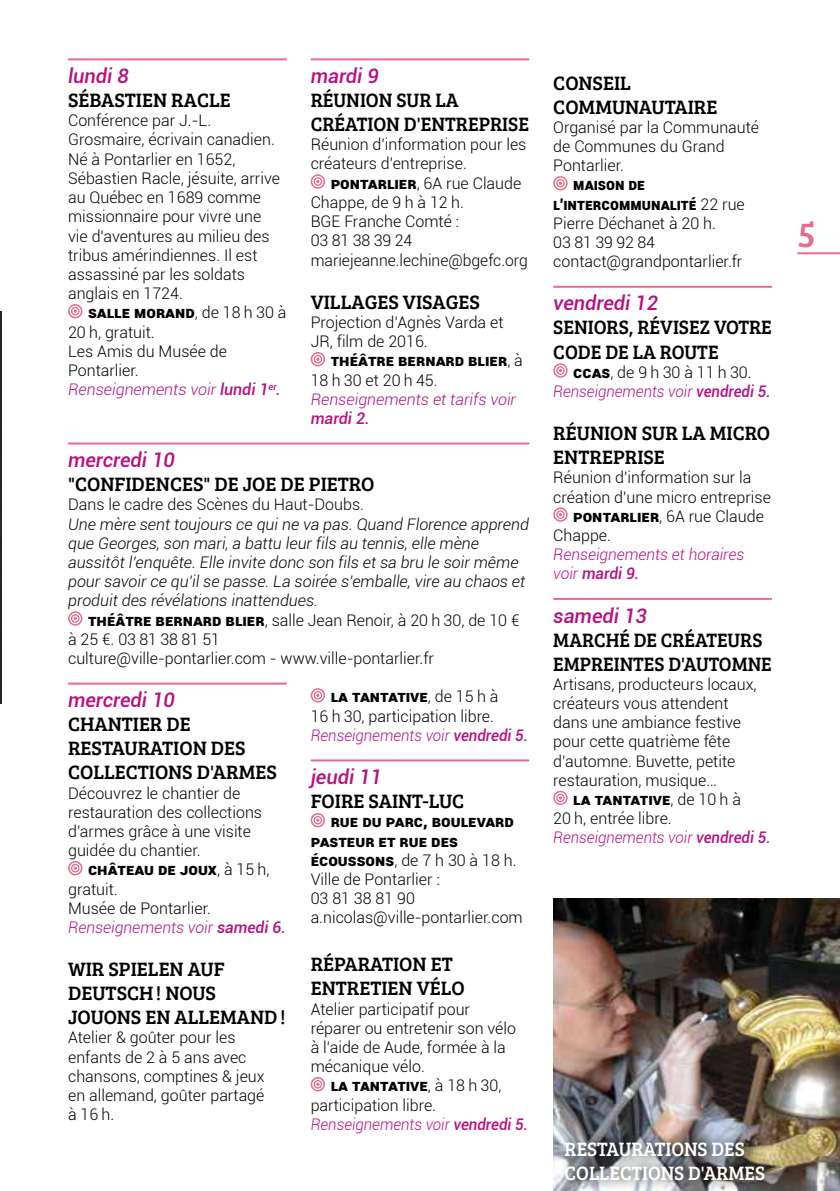
<style>
.page{position:relative;width:840px;height:1191px;background:#fff}
.page>*{position:absolute;margin:0;border:0;box-sizing:border-box;transform-origin:0 0}
.t1{font:36px "Bree Serif";color:#e56c8a}
.t2{font:20px/24px "Bree Serif";color:#000}
.t3{font:italic 500 20px "Roboto";color:#b80e80}
.t4{font:20px/24px "Bree Serif";color:#000;scale:.96 1}
.t5{font:20px/24px "Bree Serif";color:#fff;scale:.96 1}
.t6{font:300 16px/19.2px "Roboto";color:#000}
.t7{font:italic 300 16px/19.2px "Roboto";color:#000}
.t8{font:italic 300 16px/19.2px "Roboto";color:#b80e80}
.t9{font:900 16px/19.2px "Roboto";color:#000}
.t10{font:italic 300 16px/19.2px "Roboto";color:#b80e80;text-align:center;scale:.94 1}
.t11{font:italic 500 16px "Roboto";color:#b80e80}
.s1{font-weight:900}
.s2{font-style:italic;color:#b80e80}
.s3{font-weight:500;font-style:italic;color:#b80e80}
.s4{font-weight:300}
.s5{font-weight:900;font-style:normal;color:#000}
.s6{font-style:normal;color:#000}
.s7{font-weight:500}
</style>
<div class="page">
<hr style="left:797px;top:252px;width:42px;height:2px;background:#e56c8a">
<hr style="left:68px;top:58px;width:218px;height:2px;background:#e56c8a">
<svg style="left:68px;top:304px;width:14px;height:14px"></svg>
<div style="left:70px;top:305px;width:11px;height:12px;border:1px solid #fff;border-radius:50%"></div>
<svg style="left:72px;top:308px;width:6px;height:6px"></svg>
<hr style="left:310px;top:58px;width:219px;height:2px;background:#e56c8a">
<svg style="left:310px;top:174px;width:15px;height:15px"></svg>
<div style="left:312px;top:176px;width:11px;height:11px;border:1px solid #fff;border-radius:50%"></div>
<svg style="left:315px;top:178px;width:5px;height:6px"></svg>
<svg style="left:310px;top:352px;width:15px;height:14px"></svg>
<svg style="left:314px;top:355px;width:7px;height:8px"></svg>
<div style="left:312px;top:353px;width:11px;height:12px;border:1px solid #fff;border-radius:50%"></div>
<svg style="left:315px;top:356px;width:5px;height:6px"></svg>
<hr style="left:68px;top:442px;width:461px;height:2px;background:#e56c8a">
<svg style="left:68px;top:611px;width:14px;height:14px"></svg>
<div style="left:70px;top:613px;width:11px;height:11px;border:1px solid #fff;border-radius:50%"></div>
<svg style="left:72px;top:615px;width:6px;height:6px"></svg>
<hr style="left:68px;top:682px;width:218px;height:2px;background:#e56c8a">
<svg style="left:68px;top:861px;width:14px;height:14px"></svg>
<div style="left:70px;top:862px;width:11px;height:12px;border:1px solid #fff;border-radius:50%"></div>
<svg style="left:72px;top:865px;width:6px;height:6px"></svg>
<hr style="left:310px;top:759px;width:219px;height:2px;background:#e56c8a">
<svg style="left:310px;top:688px;width:15px;height:14px"></svg>
<svg style="left:314px;top:691px;width:7px;height:8px"></svg>
<div style="left:312px;top:689px;width:11px;height:12px;border:1px solid #fff;border-radius:50%"></div>
<svg style="left:315px;top:692px;width:5px;height:6px"></svg>
<svg style="left:310px;top:813px;width:15px;height:14px"></svg>
<svg style="left:314px;top:816px;width:7px;height:8px"></svg>
<div style="left:312px;top:814px;width:11px;height:12px;border:1px solid #fff;border-radius:50%"></div>
<svg style="left:315px;top:817px;width:5px;height:6px"></svg>
<svg style="left:310px;top:1077px;width:15px;height:14px"></svg>
<svg style="left:314px;top:1080px;width:7px;height:8px"></svg>
<div style="left:312px;top:1078px;width:11px;height:12px;border:1px solid #fff;border-radius:50%"></div>
<svg style="left:315px;top:1081px;width:5px;height:6px"></svg>
<hr style="left:553px;top:286px;width:218px;height:2px;background:#e56c8a">
<hr style="left:553px;top:598px;width:218px;height:2px;background:#e56c8a">
<svg style="left:553px;top:176px;width:14px;height:14px"></svg>
<div style="left:554px;top:178px;width:11px;height:11px;border:1px solid #fff;border-radius:50%"></div>
<svg style="left:557px;top:180px;width:6px;height:6px"></svg>
<svg style="left:553px;top:363px;width:14px;height:15px"></svg>
<div style="left:554px;top:365px;width:11px;height:11px;border:1px solid #fff;border-radius:50%"></div>
<svg style="left:557px;top:367px;width:6px;height:6px"></svg>
<svg style="left:553px;top:507px;width:14px;height:15px"></svg>
<div style="left:554px;top:509px;width:11px;height:11px;border:1px solid #fff;border-radius:50%"></div>
<svg style="left:557px;top:511px;width:6px;height:6px"></svg>
<svg style="left:553px;top:790px;width:14px;height:15px"></svg>
<div style="left:554px;top:792px;width:11px;height:11px;border:1px solid #fff;border-radius:50%"></div>
<svg style="left:557px;top:795px;width:6px;height:6px"></svg>
<img style="left:0;top:312px;width:1px;height:391px">
<img style="left:553px;top:899px;width:286px;height:292px">
<div style="left:560px;top:1131px;width:220px;height:59px;background:#000;opacity:.8"></div>
<p class="t3" style="left:68px;top:62px;width:62px">lundi 8</p>
<p class="t2" style="left:68px;top:87px;width:164px">SÉBASTIEN RACLE</p>
<p class="t6" style="left:68px;top:110px;width:213px">Conférence par J.-L.<br>Grosmaire, écrivain canadien.<br>Né à Pontarlier en 1652,<br>Sébastien Racle, jésuite, arrive au Québec en 1689 comme missionnaire pour vivre une vie d'aventures au milieu des tribus amérindiennes. Il est assassiné par les soldats anglais en 1724.</p>
<p class="t6" style="left:68px;top:302px;width:220px;text-indent:20px"><span class="s1">Salle Morand</span>, de 18 h 30 à<br>20 h, gratuit.<br>Les Amis du Musée de<br>Pontarlier.<br><span class="s2">Renseignements voir</span> <span class="s3">lundi 1</span><sup>er</sup><span class="s3">.</span></p>
<p class="t3" style="left:310px;top:62px;width:69px">mardi 9</p>
<p class="t2" style="left:310px;top:87px;width:220px">RÉUNION SUR LA<br>CRÉATION D'ENTREPRISE</p>
<p class="t6" style="left:310px;top:134px;width:217px">Réunion d'information pour les créateurs d'entreprise.</p>
<p class="t6" style="left:310px;top:173px;width:218px;text-indent:20px"><span class="s1">Pontarlier</span>, 6A rue Claude<br>Chappe, de 9 h à 12 h.<br>BGE Franche Comté :<br>03 81 38 39 24 mariejeanne.lechine@bgefc.org</p>
<p class="t2" style="left:310px;top:289px;width:171px">VILLAGES VISAGES</p>
<p class="t6" style="left:310px;top:312px;width:194px">Projection d’Agnès Varda et<br>JR, film de 2016.</p>
<p class="t9" style="left:310px;top:350px;width:213px;text-indent:20px">Théâtre Bernard Blier<span class="s4">, à<br>18 h 30 et 20 h 45.</span></p>
<p class="t8" style="left:310px;top:389px;width:207px">Renseignements et tarifs voir</p>
<p class="t11" style="left:310px;top:407px;width:60px">mardi 2.</p>
<p class="t3" style="left:68px;top:446px;width:108px">mercredi 10</p>
<p class="t2" style="left:68px;top:471px;width:307px">"CONFIDENCES" DE JOE DE PIETRO</p>
<p class="t6" style="left:68px;top:494px;width:297px">Dans le cadre des Scènes du Haut-Doubs.</p>
<p class="t7" style="left:68px;top:514px;width:462px">Une mère sent toujours ce qui ne va pas. Quand Florence apprend que Georges, son mari, a battu leur fils au tennis, elle mène aussitôt l’enquête. Elle invite donc son fils et sa bru le soir même pour savoir ce qu'il se passe. La soirée s’emballe, vire au chaos et produit des révélations inattendues.</p>
<p class="t9" style="left:88px;top:609px;width:155px">Théâtre Bernard BLIER</p>
<p class="t6" style="left:264px;top:610px;width:256px">, salle Jean Renoir, à 20 h 30, de 10 €</p>
<p class="t6" style="left:68px;top:629px;width:367px">à 25 €. 03 81 38 81 51<br>culture@ville-pontarlier.com - www.ville-pontarlier.fr</p>
<p class="t3" style="left:68px;top:686px;width:108px">mercredi 10</p>
<p class="t2" style="left:68px;top:711px;width:210px">CHANTIER DE<br>RESTAURATION DES<br>COLLECTIONS D'ARMES</p>
<p class="t6" style="left:68px;top:782px;width:195px">Découvrez le chantier de restauration des collections d'armes grâce à une visite guidée du chantier.</p>
<p class="t6" style="left:68px;top:859px;width:219px;text-indent:20px"><span class="s1">Château de Joux</span>, à 15 h, gratuit.<br>Musée de Pontarlier.<br><span class="s2">Renseignements voir</span> <span class="s3">samedi 6.</span></p>
<p class="t2" style="left:68px;top:956px;width:219px">WIR SPIELEN AUF<br>DEUTSCH! NOUS<br>JOUONS EN ALLEMAND!</p>
<p class="t6" style="left:68px;top:1027px;width:198px">Atelier &amp; goûter pour les enfants de 2 à 5 ans avec chansons, comptines &amp; jeux en allemand, goûter partagé à 16 h.</p>
<p class="t6" style="left:310px;top:686px;width:218px;text-indent:20px"><span class="s1">La tAntative</span>, de 15 h à<br>16 h 30, participation libre.<br><span class="s2">Renseignements voir</span> <span class="s3">vendredi 5.</span></p>
<p class="t3" style="left:310px;top:763px;width:73px">jeudi 11</p>
<p class="t2" style="left:310px;top:788px;width:155px">FOIRE SAINT-LUC</p>
<p class="t6" style="left:310px;top:811px;width:213px;text-indent:20px"><span class="s1">Rue du Parc, boulevard<br>Pasteur et rue des écoussons</span>, de 7 h 30 à 18 h.<br>Ville de Pontarlier :<br>03 81 38 81 90 a.nicolas@ville-pontarlier.com</p>
<p class="t2" style="left:310px;top:951px;width:155px">RÉPARATION ET<br>ENTRETIEN VÉLO</p>
<p class="t6" style="left:310px;top:998px;width:207px">Atelier participatif pour réparer ou entretenir son vélo à l'aide de Aude, formée à la mécanique vélo.</p>
<p class="t6" style="left:310px;top:1075px;width:218px;text-indent:20px"><span class="s1">La tAntative</span>, à 18 h 30, participation libre.<br><span class="s2">Renseignements voir</span> <span class="s3">vendredi 5.</span></p>
<p class="t2" style="left:553px;top:70px;width:165px">CONSEIL<br>COMMUNAUTAIRE</p>
<p class="t6" style="left:553px;top:117px;width:207px">Organisé par la Communauté de Communes du Grand<br>Pontarlier.</p>
<p class="t6" style="left:553px;top:175px;width:193px;text-indent:20px"><span class="s1">Maison de l'Intercommunalité</span> 22 rue<br>Pierre Déchanet à 20 h.<br>03 81 39 92 84 contact@grandpontarlier.fr</p>
<p class="t3" style="left:553px;top:289px;width:106px">vendredi 12</p>
<p class="t2" style="left:553px;top:314px;width:220px">SENIORS, RÉVISEZ VOTRE<br>CODE DE LA ROUTE</p>
<p class="t10" style="left:553px;top:362px;width:232px"><span class="s5">CCAS</span><span class="s6">, de 9 h 30 à 11 h 30.<br></span>Renseignements voir <span class="s7">vendredi 5.</span></p>
<p class="t2" style="left:553px;top:420px;width:218px">RÉUNION SUR LA MICRO<br>ENTREPRISE</p>
<p class="t6" style="left:553px;top:467px;width:200px">Réunion d'information sur la</p>
<p class="t6" style="left:553px;top:487px;width:219px">création d'une micro entreprise</p>
<p class="t6" style="left:573px;top:506px;width:192px"><span class="s1">Pontarlier</span>, 6A rue Claude</p>
<p class="t6" style="left:553px;top:525px;width:59px">Chappe.</p>
<p class="t8" style="left:553px;top:544px;width:192px">Renseignements et horaires voir <span class="s7">mardi 9.</span></p>
<p class="t3" style="left:553px;top:601px;width:95px">samedi 13</p>
<p class="t4" style="left:553px;top:626px;width:229px">MARCHÉ DE CRÉATEURS<br>EMPREINTES D'AUTOMNE</p>
<p class="t6" style="left:553px;top:674px;width:205px">Artisans, producteurs locaux, créateurs vous attendent dans une ambiance festive pour cette quatrième fête d'automne. Buvette, petite restauration, musique…</p>
<p class="t6" style="left:553px;top:789px;width:218px;text-indent:20px"><span class="s1">La tAntative</span>, de 10 h à<br>20 h, entrée libre.<br><span class="s2">Renseignements voir</span> <span class="s3">vendredi 5.</span></p>
<p class="t5" style="left:564px;top:1135px;width:210px">RESTAURATIONS DES<br>COLLECTIONS D'ARMES</p>
<h1 class="t1" style="left:797px;top:208px;width:20px">5</h1>
</div>
